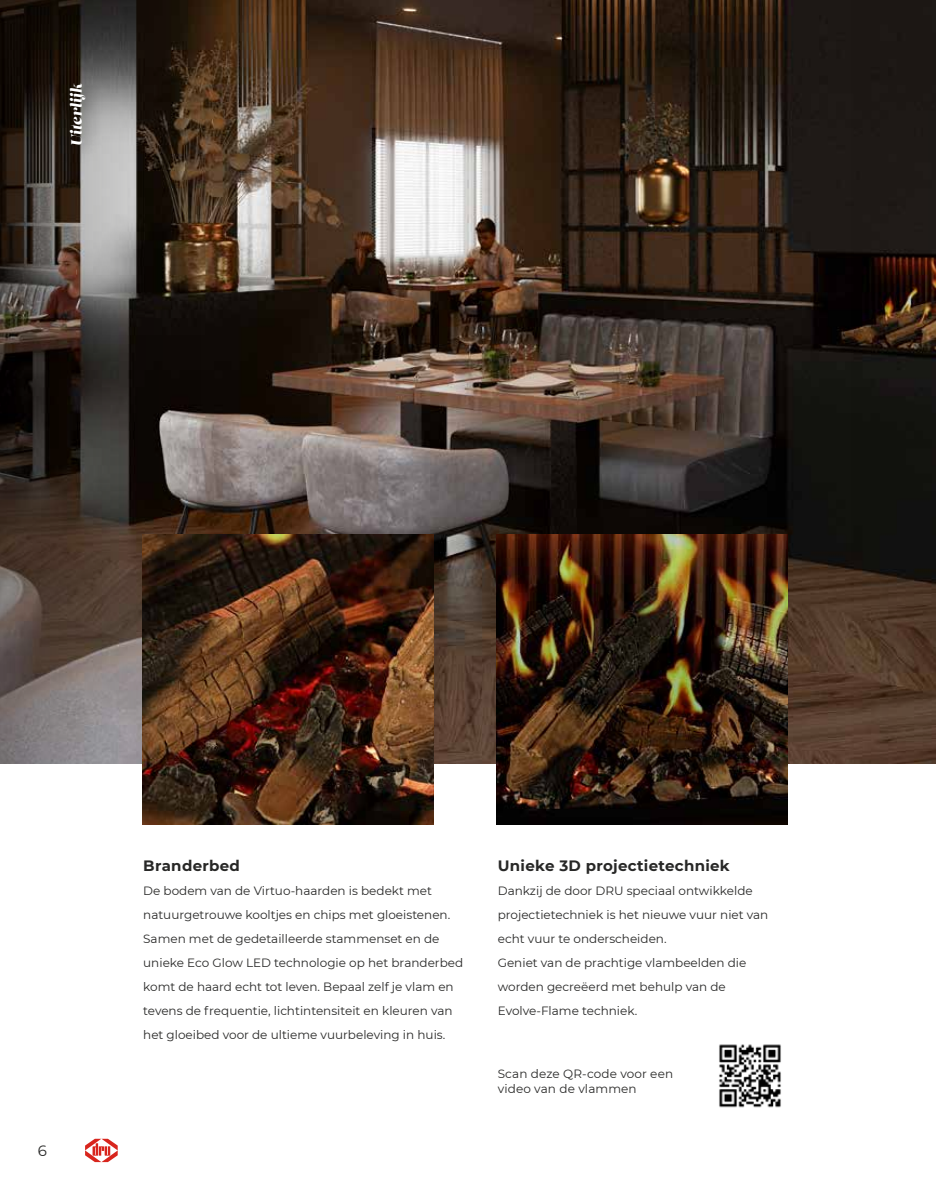
<style>
.page{position:relative;width:936px;height:1191px;background:#fff}
.page>*{position:absolute;margin:0;border:0;box-sizing:border-box;transform-origin:0 0}
.t1{font:700 15px "Montserrat";letter-spacing:.02em;color:#282827}
.t2{font:italic 15px "Lust";letter-spacing:-.005em;color:#fff}
.t3{font:15px "Montserrat";color:#282827}
.t4{font:12px/24px "Montserrat";color:#282827}
</style>
<div class="page">
<svg style="left:85px;top:1138px;width:33px;height:24px"></svg>
<img style="left:200px;top:0;width:650px;height:763px">
<svg style="left:850px;top:0;width:85px;height:763px;background:#291f17"></svg>
<svg style="left:0;top:0;width:200px;height:763px;background:#483f39"></svg>
<img style="left:496px;top:534px;width:291px;height:290px">
<img style="left:142px;top:534px;width:291px;height:290px">
<div style="left:55px;top:70px;width:50px;height:95px;background:#000;opacity:.75"></div>
<img style="left:719px;top:1044px;width:62px;height:64px">
<p class="t2" style="left:67px;top:146px;width:65px;rotate:-90deg">Uiterlijk</p>
<p class="t2" style="left:67px;top:275px;width:7px;rotate:-90deg">-</p>
<p class="t3" style="left:38px;top:1140px;width:11px">6</p>
<p class="t1" style="left:143px;top:854px;width:98px">Branderbed</p>
<p class="t4" style="left:143px;top:878px;width:321px">De bodem van de Virtuo-haarden is bedekt met natuurgetrouwe kooltjes en chips met gloeistenen.<br>Samen met de gedetailleerde stammenset en de unieke Eco Glow LED technologie op het branderbed komt de haard echt tot leven. Bepaal zelf je vlam en tevens de frequentie, lichtintensiteit en kleuren van het gloeibed voor de ultieme vuurbeleving in huis.</p>
<p class="t1" style="left:497px;top:854px;width:233px">Unieke 3D projectietechniek</p>
<p class="t4" style="left:497px;top:878px;width:272px">Dankzij de door DRU speciaal ontwikkelde projectietechniek is het nieuwe vuur niet van echt vuur te onderscheiden.<br>Geniet van de prachtige vlambeelden die worden gecreëerd met behulp van de Evolve-Flame techniek.</p>
<p class="t4" style="left:497px;top:1065px;width:177px;line-height:15px">Scan deze QR-code voor een video van de vlammen</p>
</div>
